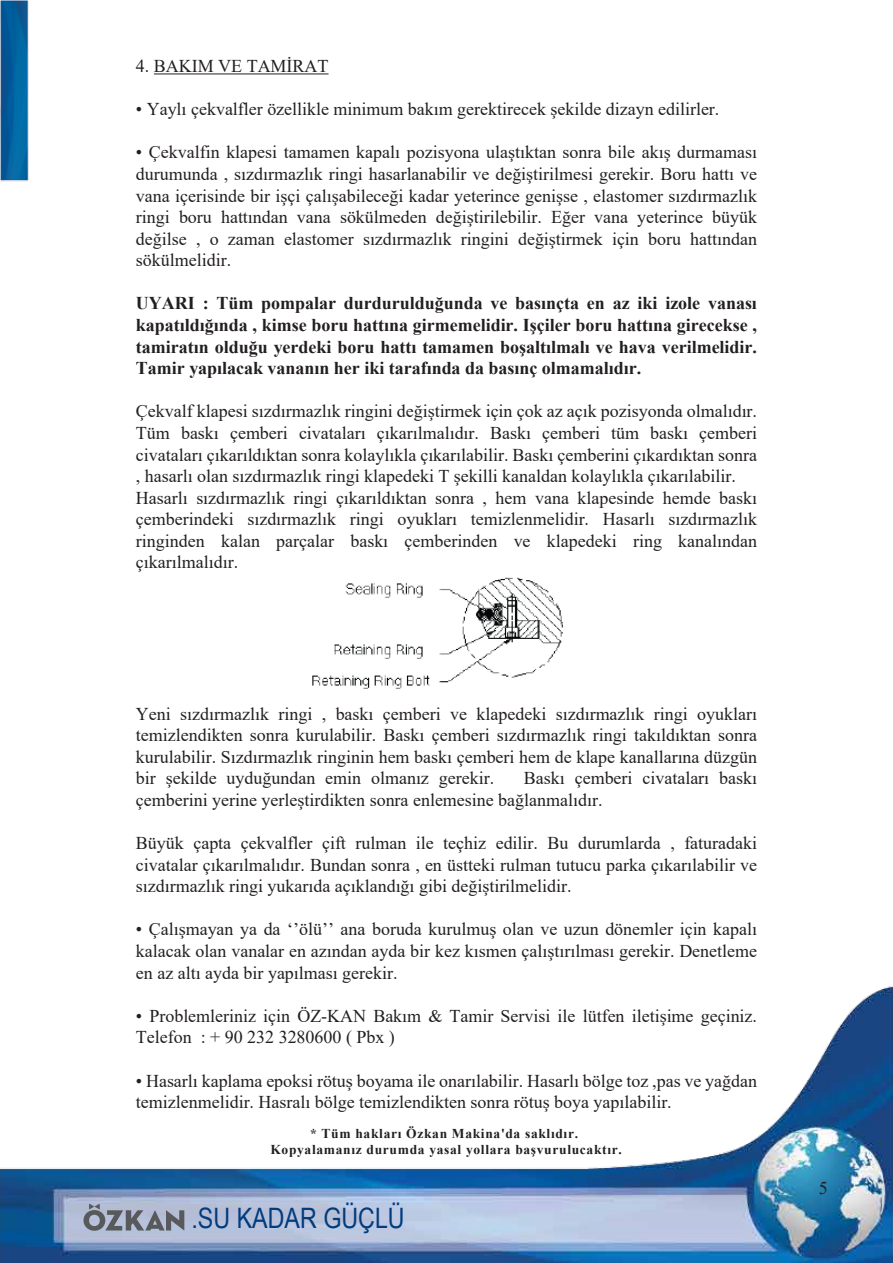
<style>
.page{position:relative;width:893px;height:1263px;background:#fff}
.page>*{position:absolute;margin:0;border:0;box-sizing:border-box;transform-origin:0 0}
.t1{font:28.2px "Arial Narrow";color:#003c7e}
.t2{font:18px/21.6px "Times New Roman";color:#231f20;text-align:justify}
.t3{font:700 18px/21.6px "Times New Roman";color:#231f20;text-align:justify}
.t4{font:700 13.5px/16.2px "Times New Roman";letter-spacing:.05em;color:#231f20;text-align:center}
</style>
<div class="page">
<img style="left:0;top:986px;width:893px;height:277px">
<svg style="left:83px;top:1203px;width:101px;height:28px;background:#8e95a4"></svg>
<img style="left:0;top:0;width:29px;height:182px">
<hr style="left:154px;top:73px;width:175px;height:1px;background:#231f20">
<img style="left:312px;top:577px;width:251px;height:112px">
<p class="t2" style="left:136px;top:55px;width:194px">4. BAKIM VE TAMİRAT</p>
<p class="t2" style="left:136px;top:98px;width:585px">• Yaylı çekvalfler özellikle minimum bakım gerektirecek şekilde dizayn edilirler.</p>
<p class="t2" style="left:136px;top:141px;width:623px">• Çekvalfin klapesi tamamen kapalı pozisyona ulaştıktan sonra bile akış durmaması durumunda , sızdırmazlık ringi hasarlanabilir ve değiştirilmesi gerekir. Boru hattı ve vana içerisinde bir işçi çalışabileceği kadar yeterince genişse , elastomer sızdırmazlık ringi boru hattından vana sökülmeden değiştirilebilir. Eğer vana yeterince büyük değilse , o zaman elastomer sızdırmazlık ringini değiştirmek için boru hattından sökülmelidir.</p>
<p class="t3" style="left:136px;top:292px;width:623px">UYARI : Tüm pompalar durdurulduğunda ve basınçta en az iki izole vanası kapatıldığında , kimse boru hattına girmemelidir. Işçiler boru hattına girecekse , tamiratın olduğu yerdeki boru hattı tamamen boşaltılmalı ve hava verilmelidir.<br>Tamir yapılacak vananın her iki tarafında da basınç olmamalıdır.</p>
<p class="t2" style="left:136px;top:400px;width:623px;text-align:left">Çekvalf klapesi sızdırmazlık ringini değiştirmek için çok az açık pozisyonda olmalıdır.<br>Tüm baskı çemberi civataları çıkarılmalıdır. Baskı çemberi tüm baskı çemberi civataları çıkarıldıktan sonra kolaylıkla çıkarılabilir. Baskı çemberini çıkardıktan sonra , hasarlı olan sızdırmazlık ringi klapedeki T şekilli kanaldan kolaylıkla çıkarılabilir.<br>Hasarlı sızdırmazlık ringi çıkarıldıktan sonra , hem vana klapesinde hemde baskı çemberindeki sızdırmazlık ringi oyukları temizlenmelidir. Hasarlı sızdırmazlık ringinden kalan parçalar baskı çemberinden ve klapedeki ring kanalından çıkarılmalıdır.</p>
<p class="t2" style="left:136px;top:702px;width:623px">Yeni sızdırmazlık ringi , baskı çemberi ve klapedeki sızdırmazlık ringi oyukları temizlendikten sonra kurulabilir. Baskı çemberi sızdırmazlık ringi takıldıktan sonra kurulabilir. Sızdırmazlık ringinin hem baskı çemberi hem de klape kanallarına düzgün bir şekilde uyduğundan emin olmanız gerekir.</p>
<p class="t2" style="left:136px;top:767px;width:623px;text-indent:388px">Baskı çemberi civataları baskı çemberini yerine yerleştirdikten sonra enlemesine bağlanmalıdır.</p>
<p class="t2" style="left:136px;top:832px;width:623px">Büyük çapta çekvalfler çift rulman ile teçhiz edilir. Bu durumlarda , faturadaki civatalar çıkarılmalıdır. Bundan sonra , en üstteki rulman tutucu parka çıkarılabilir ve sızdırmazlık ringi yukarıda açıklandığı gibi değiştirilmelidir.</p>
<p class="t2" style="left:136px;top:918px;width:623px">• Çalışmayan ya da ‘’ölü’’ ana boruda kurulmuş olan ve uzun dönemler için kapalı kalacak olan vanalar en azından ayda bir kez kısmen çalıştırılması gerekir. Denetleme en az altı ayda bir yapılması gerekir.</p>
<p class="t2" style="left:136px;top:1004px;width:623px">• Problemleriniz için ÖZ-KAN Bakım &amp; Tamir Servisi ile lütfen iletişime geçiniz.<br>Telefon : + 90 232 3280600 ( Pbx )</p>
<p class="t2" style="left:136px;top:1069px;width:623px">• Hasarlı kaplama epoksi rötuş boyama ile onarılabilir. Hasarlı bölge toz ,pas ve yağdan temizlenmelidir. Hasralı bölge temizlendikten sonra rötuş boya yapılabilir.</p>
<p class="t4" style="left:270px;top:1125px;width:353px">* Tüm hakları Özkan Makina'da saklıdır.<br>Kopyalamanız durumda yasal yollara başvurulucaktır.</p>
<h1 class="t1" style="left:191px;top:1198px;width:215px">.SU KADAR GÜÇLÜ</h1>
<p class="t2" style="left:819px;top:1176px;width:10px">5</p>
</div>
